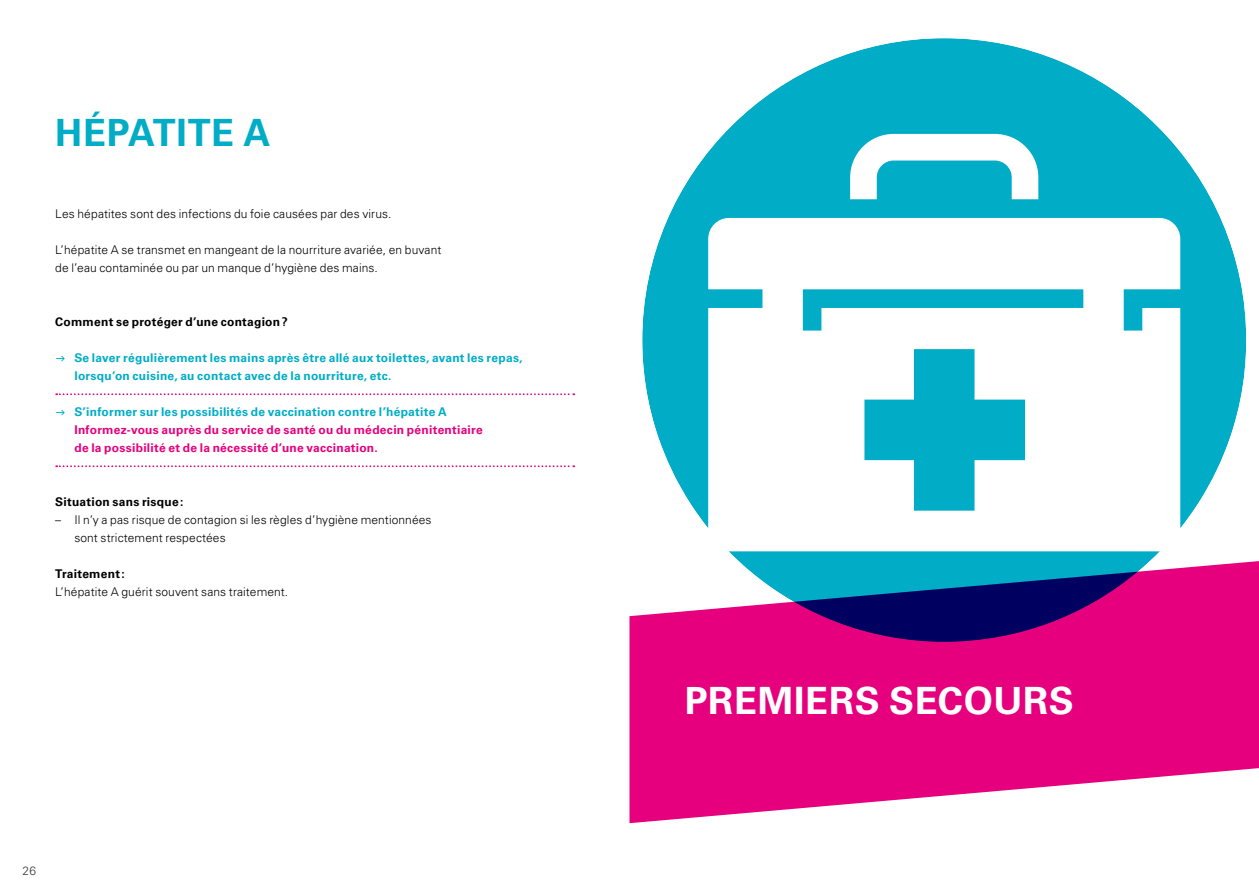
<style>
.page{position:relative;width:1259px;height:893px;background:#fff}
.page>*{position:absolute;margin:0;border:0;box-sizing:border-box;transform-origin:0 0}
.t1{font:700 37.5px "Univers LT";letter-spacing:.02em;color:#fff}
.t2{font:700 37.5px "Univers LT";letter-spacing:.015em;color:#00acc6}
.t3{font:300 12px/18px "Univers LT";letter-spacing:.01em;color:#000}
.t4{font:700 12px/18px "Univers LT";letter-spacing:.025em;color:#00acc6}
.t5{font:700 12px/18px "Univers LT";letter-spacing:.025em;color:#e6007d}
.t6{font:700 12px "Univers LT";letter-spacing:.025em;color:#000}
.t7{font:300 12px "Univers LT";color:#3c3c3b}
</style>
<div class="page">
<svg style="left:729px;top:551px;width:430px;height:9px;background:#0eb0c9"></svg>
<svg style="left:642px;top:38px;width:604px;height:490px"></svg>
<svg style="left:56px;top:393px;width:518px;height:2px"></svg>
<svg style="left:56px;top:465px;width:518px;height:2px"></svg>
<svg style="left:629px;top:560px;width:630px;height:263px;background:#c93192"></svg>
<h1 class="t2" style="left:55px;top:110px;width:216px">Hépatite A</h1>
<p class="t3" style="left:55px;top:204px;width:338px">Les hépatites sont des infections du foie causées par des virus.</p>
<p class="t3" style="left:55px;top:240px;width:387px">L’hépatite A se transmet en mangeant de la nourriture avariée, en buvant de l’eau contaminée ou par un manque d’hygiène des mains.</p>
<p class="t6" style="left:55px;top:314px;width:234px">Comment se protéger d’une contagion?</p>
<p class="t4" style="left:74px;top:348px;width:450px">Se laver régulièrement les mains après être allé aux toilettes, avant les repas, lorsqu’on cuisine, au contact avec de la nourriture, etc.</p>
<p class="t4" style="left:74px;top:402px;width:373px">S’informer sur les possibilités de vaccination contre l’hépatite A</p>
<p class="t5" style="left:74px;top:420px;width:410px">Informez-vous auprès du service de santé ou du médecin pénitentiaire de la possibilité et de la nécessité d’une vaccination.</p>
<p class="t6" style="left:55px;top:494px;width:130px">Situation sans risque:</p>
<p class="t3" style="left:74px;top:510px;width:359px;text-indent:-19px">– Il n’y a pas risque de contagion si les règles d’hygiène mentionnées sont strictement respectées</p>
<p class="t6" style="left:55px;top:566px;width:71px">Traitement:</p>
<p class="t3" style="left:55px;top:582px;width:234px">L’hépatite A guérit souvent sans traitement.</p>
<p class="t7" style="left:23px;top:864px;width:15px">26</p>
<h1 class="t1" style="left:685px;top:678px;width:384px">Premiers secours</h1>
</div>
